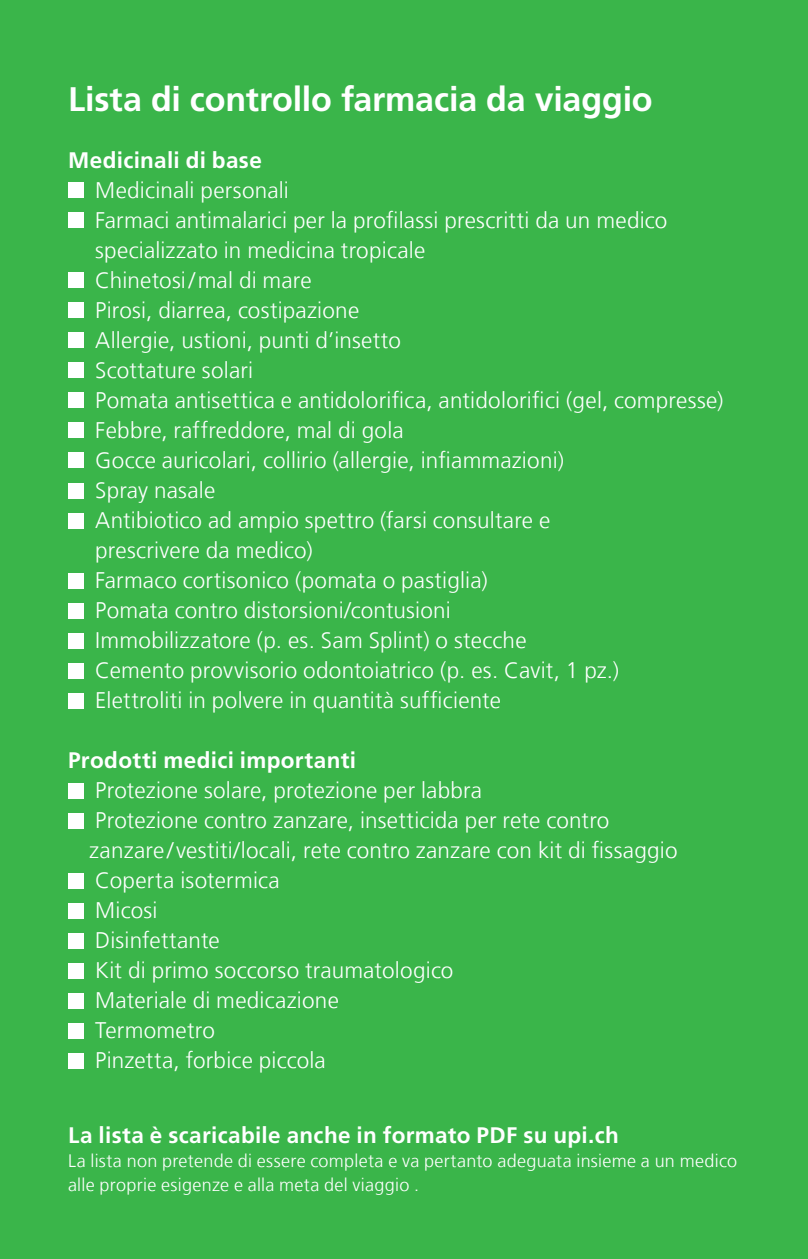
<style>
.page{position:relative;width:808px;height:1259px;background:#3ab54a}
.page>*{position:absolute;margin:0;border:0;box-sizing:border-box;transform-origin:0 0}
.t1{font:700 34.2px "Frutiger LT Com";letter-spacing:-.005em;color:#fff}
.t2{font:300 22.5px/30px "Frutiger LT Com";letter-spacing:.01em;color:#fff}
.t3{font:700 22.5px "Frutiger LT Com";letter-spacing:.015em;color:#fff}
.t4{font:300 18px/24px "Frutiger LT Com";letter-spacing:.015em;color:#fff}
</style>
<div class="page">
<div style="left:68px;top:183px;width:15px;height:15px;background:#fff"></div>
<div style="left:68px;top:213px;width:15px;height:15px;background:#fff"></div>
<div style="left:68px;top:273px;width:15px;height:15px;background:#fff"></div>
<div style="left:68px;top:303px;width:15px;height:15px;background:#fff"></div>
<div style="left:68px;top:333px;width:15px;height:15px;background:#fff"></div>
<div style="left:68px;top:363px;width:15px;height:15px;background:#fff"></div>
<div style="left:68px;top:393px;width:15px;height:15px;background:#fff"></div>
<div style="left:68px;top:423px;width:15px;height:15px;background:#fff"></div>
<div style="left:68px;top:453px;width:15px;height:15px;background:#fff"></div>
<div style="left:68px;top:483px;width:15px;height:15px;background:#fff"></div>
<div style="left:68px;top:513px;width:15px;height:15px;background:#fff"></div>
<div style="left:68px;top:573px;width:15px;height:15px;background:#fff"></div>
<div style="left:68px;top:603px;width:15px;height:15px;background:#fff"></div>
<div style="left:68px;top:633px;width:15px;height:15px;background:#fff"></div>
<div style="left:68px;top:663px;width:15px;height:15px;background:#fff"></div>
<div style="left:68px;top:693px;width:15px;height:15px;background:#fff"></div>
<div style="left:68px;top:783px;width:15px;height:15px;background:#fff"></div>
<div style="left:68px;top:813px;width:15px;height:15px;background:#fff"></div>
<div style="left:68px;top:873px;width:15px;height:15px;background:#fff"></div>
<div style="left:68px;top:903px;width:15px;height:15px;background:#fff"></div>
<div style="left:68px;top:933px;width:15px;height:15px;background:#fff"></div>
<div style="left:68px;top:963px;width:15px;height:15px;background:#fff"></div>
<div style="left:68px;top:993px;width:15px;height:15px;background:#fff"></div>
<div style="left:68px;top:1023px;width:15px;height:15px;background:#fff"></div>
<div style="left:68px;top:1053px;width:15px;height:15px;background:#fff"></div>
<h1 class="t1" style="left:68px;top:79px;width:586px">Lista di controllo farmacia da viaggio</h1>
<p class="t3" style="left:68px;top:147px;width:195px">Medicinali di base</p>
<p class="t2" style="left:95px;top:175px;width:629px">Medicinali personali<br>Farmaci antimalarici per la profilassi prescritti da un medico specializzato in medicina tropicale<br>Chinetosi/mal di mare<br>Pirosi, diarrea, costipazione<br>Allergie, ustioni, punti d’insetto<br>Scottature solari<br>Pomata antisettica e antidolorifica, antidolorifici (gel, compresse)<br>Febbre, raffreddore, mal di gola<br>Gocce auricolari, collirio (allergie, infiammazioni)<br>Spray nasale<br>Antibiotico ad ampio spettro (farsi consultare e<br>prescrivere da medico)<br>Farmaco cortisonico (pomata o pastiglia)<br>Pomata contro distorsioni/contusioni<br>Immobilizzatore (p. es. Sam Splint) o stecche<br>Cemento provvisorio odontoiatrico (p. es. Cavit, 1 pz.)<br>Elettroliti in polvere in quantità sufficiente</p>
<p class="t3" style="left:68px;top:747px;width:290px">Prodotti medici importanti</p>
<p class="t2" style="left:89px;top:775px;width:590px">Protezione solare, protezione per labbra<br>Protezione contro zanzare, insetticida per rete contro zanzare/ vestiti/locali, rete contro zanzare con kit di fissaggio<br>Coperta isotermica<br>Micosi<br>Disinfettante<br>Kit di primo soccorso traumatologico<br>Materiale di medicazione<br>Termometro<br>Pinzetta, forbice piccola</p>
<p class="t3" style="left:68px;top:1122px;width:552px">La lista è scaricabile anche in formato PDF su upi.ch</p>
<p class="t4" style="left:68px;top:1148px;width:671px">La lista non pretende di essere completa e va pertanto adeguata insieme a un medico alle proprie esigenze e alla meta del viaggio .</p>
</div>
